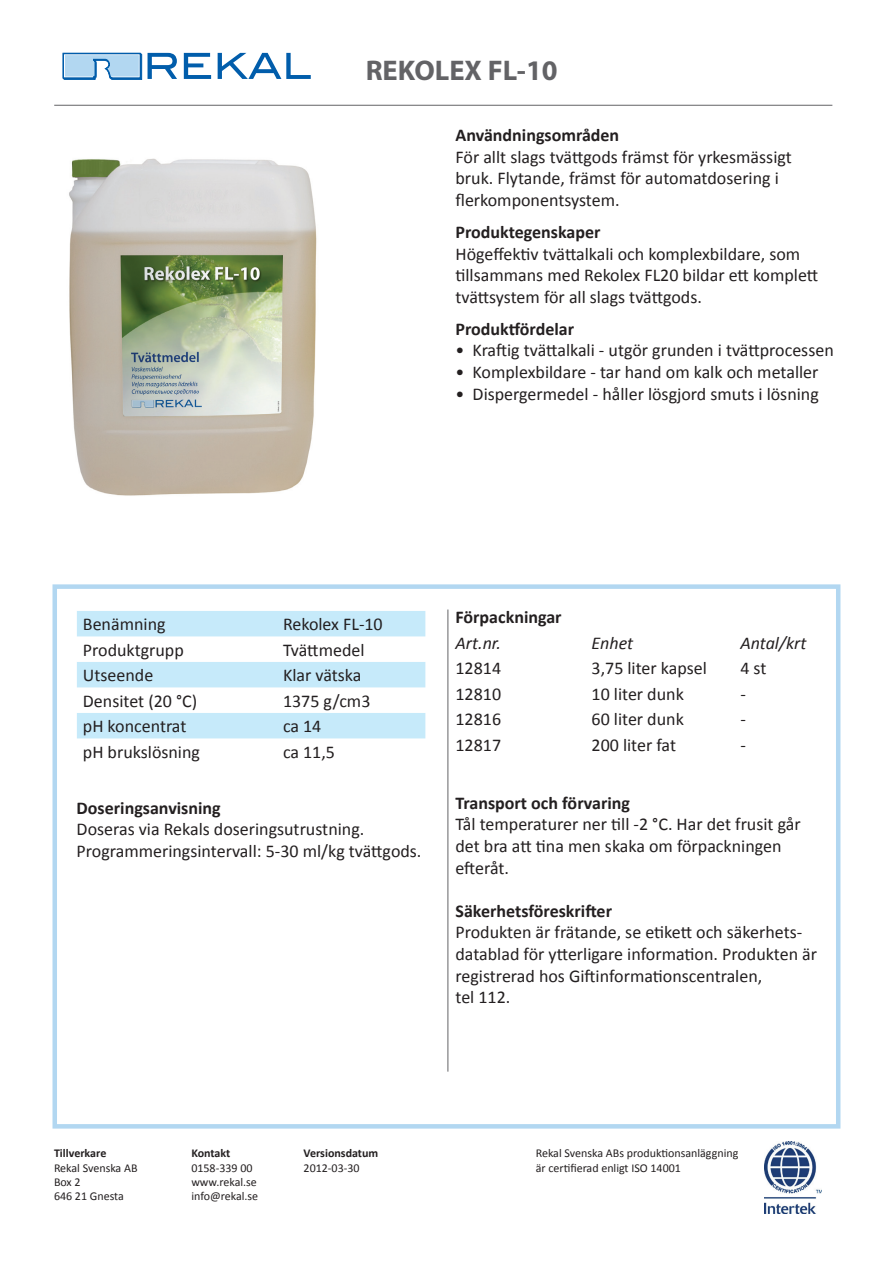
<style>
.page{position:relative;width:893px;height:1263px;background:#fff}
.page>*{position:absolute;margin:0;border:0;box-sizing:border-box;transform-origin:0 0}
.t1{font:700 28.5px "Myriad Pro";color:#636366}
.t2{font:18px/21.6px "Calibri";color:#231f20}
.t3{font:700 18px "Calibri";color:#231f20}
.t4{font:italic 18px "Calibri";color:#231f20}
.t5{font:12px/14.4px "Calibri";color:#231f20}
.t6{font:700 12px "Calibri";color:#231f20}
</style>
<div class="page">
<div style="left:52px;top:584px;width:788px;height:544px;border:4px solid #b2d7f1"></div>
<img style="left:69px;top:158px;width:248px;height:338px">
<svg style="left:148px;top:53px;width:29px;height:26px"></svg>
<svg style="left:184px;top:53px;width:27px;height:26px"></svg>
<svg style="left:218px;top:53px;width:93px;height:26px"></svg>
<svg style="left:63px;top:53px;width:79px;height:26px;background:#9dc6e5"></svg>
<hr style="left:54px;top:105px;width:778px;height:1px;background:#636366">
<img style="left:764px;top:1142px;width:57px;height:71px">
<hr style="left:447px;top:609px;width:1px;height:462px;background:#636366">
<svg style="left:77px;top:611px;width:348px;height:127px"></svg>
<h1 class="t1" style="left:366px;top:52px;width:194px">REKOLEX FL-10</h1>
<p class="t3" style="left:455px;top:124px;width:165px">Användningsområden</p>
<p class="t2" style="left:455px;top:145px;width:338px">För allt slags tvättgods främst för yrkesmässigt bruk. Flytande, främst för automatdosering i flerkomponentsystem.</p>
<p class="t3" style="left:455px;top:221px;width:147px">Produktegenskaper</p>
<p class="t2" style="left:455px;top:242px;width:364px">Högeffektiv tvättalkali och komplexbildare, som tillsammans med Rekolex FL20 bildar ett komplett tvättsystem för all slags tvättgods.</p>
<p class="t3" style="left:455px;top:318px;width:120px">Produktfördelar</p>
<p class="t2" style="left:455px;top:339px;width:380px">• Kraftig tvättalkali - utgör grunden i tvättprocessen</p>
<p class="t2" style="left:455px;top:360px;width:364px">• Komplexbildare - tar hand om kalk och metaller</p>
<p class="t2" style="left:455px;top:382px;width:365px">• Dispergermedel - håller lösgjord smuts i lösning</p>
<p class="t2" style="left:83px;top:613px;width:84px">Benämning</p>
<p class="t2" style="left:283px;top:613px;width:101px">Rekolex FL-10</p>
<p class="t2" style="left:83px;top:638px;width:102px">Produktgrupp</p>
<p class="t2" style="left:283px;top:638px;width:83px">Tvättmedel</p>
<p class="t2" style="left:83px;top:664px;width:72px">Utseende</p>
<p class="t2" style="left:283px;top:664px;width:80px">Klar vätska</p>
<p class="t2" style="left:83px;top:689px;width:116px">Densitet (20 °C)</p>
<p class="t2" style="left:283px;top:689px;width:89px">1375 g/cm3</p>
<p class="t2" style="left:83px;top:715px;width:105px">pH koncentrat</p>
<p class="t2" style="left:283px;top:715px;width:40px">ca 14</p>
<p class="t2" style="left:83px;top:740px;width:119px">pH brukslösning</p>
<p class="t2" style="left:283px;top:740px;width:54px">ca 11,5</p>
<p class="t3" style="left:77px;top:796px;width:146px">Doseringsanvisning</p>
<p class="t2" style="left:77px;top:818px;width:346px">Doseras via Rekals doseringsutrustning.<br>Programmeringsintervall: 5-30 ml/kg tvättgods.</p>
<p class="t3" style="left:455px;top:606px;width:108px">Förpackningar</p>
<p class="t4" style="left:455px;top:631px;width:47px">Art.nr.</p>
<p class="t4" style="left:592px;top:631px;width:43px">Enhet</p>
<p class="t4" style="left:740px;top:631px;width:68px">Antal/krt</p>
<p class="t2" style="left:455px;top:656px;width:47px">12814</p>
<p class="t2" style="left:592px;top:656px;width:117px">3,75 liter kapsel</p>
<p class="t2" style="left:740px;top:656px;width:28px">4 st</p>
<p class="t2" style="left:455px;top:682px;width:47px">12810</p>
<p class="t2" style="left:592px;top:682px;width:94px">10 liter dunk</p>
<p class="t2" style="left:740px;top:682px;width:7px">-</p>
<p class="t2" style="left:455px;top:707px;width:47px">12816</p>
<p class="t2" style="left:592px;top:707px;width:94px">60 liter dunk</p>
<p class="t2" style="left:740px;top:707px;width:7px">-</p>
<p class="t2" style="left:455px;top:733px;width:47px">12817</p>
<p class="t2" style="left:592px;top:733px;width:86px">200 liter fat</p>
<p class="t2" style="left:740px;top:733px;width:7px">-</p>
<p class="t3" style="left:455px;top:792px;width:176px">Transport och förvaring</p>
<p class="t2" style="left:455px;top:813px;width:347px">Tål temperaturer ner till -2 °C. Har det frusit går det bra att tina men skaka om förpackningen efteråt.</p>
<p class="t3" style="left:455px;top:900px;width:158px">Säkerhetsföreskrifter</p>
<p class="t2" style="left:455px;top:921px;width:363px">Produkten är frätande, se etikett och säkerhets&shy;datablad för ytterligare information. Produkten är registrerad hos Giftinformationscentralen,<br>tel 112.</p>
<p class="t6" style="left:54px;top:1146px;width:54px">Tillverkare</p>
<p class="t5" style="left:54px;top:1160px;width:85px">Rekal Svenska AB<br>Box 2<br>646 21 Gnesta</p>
<p class="t6" style="left:191px;top:1146px;width:40px">Kontakt</p>
<p class="t5" style="left:191px;top:1160px;width:68px">0158-339 00 www.rekal.se info@rekal.se</p>
<p class="t6" style="left:304px;top:1146px;width:76px">Versionsdatum</p>
<p class="t5" style="left:304px;top:1160px;width:58px">2012-03-30</p>
<p class="t5" style="left:536px;top:1145px;width:204px">Rekal Svenska ABs produktionsanläggning är certifierad enligt ISO 14001</p>
</div>
